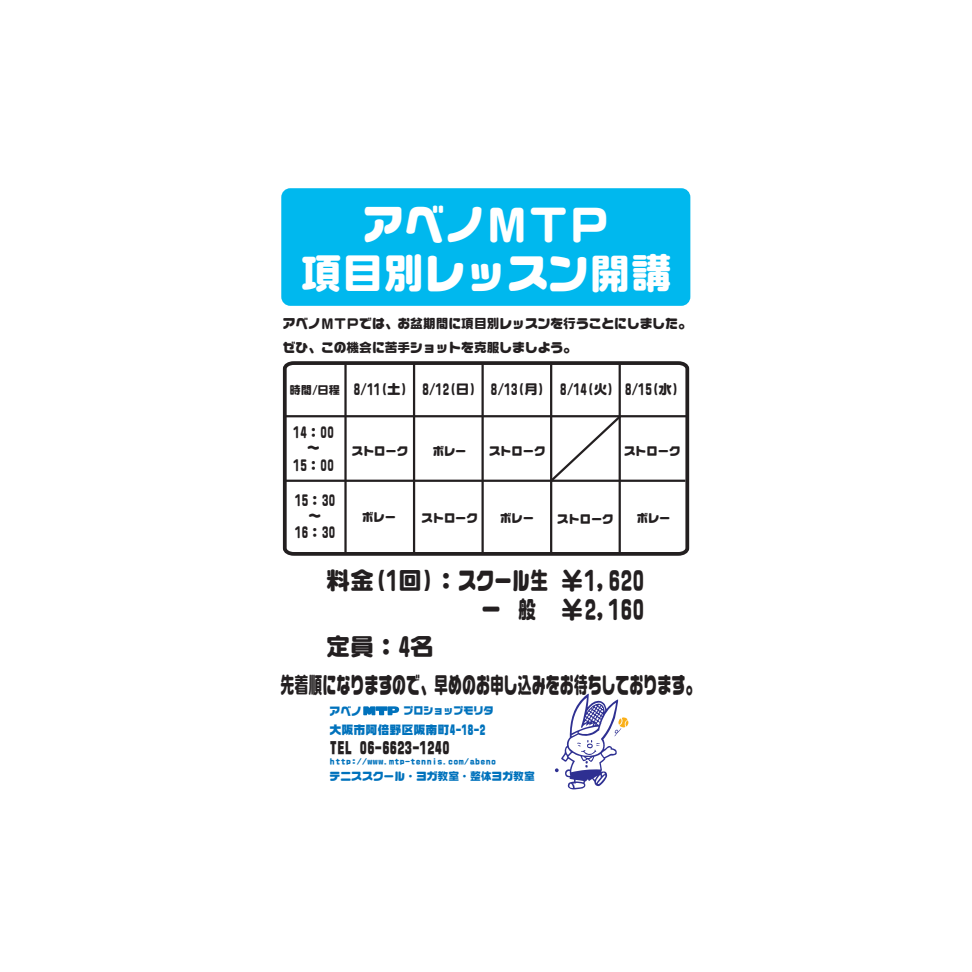
<style>
.page{position:relative;width:972px;height:972px;background:#fff}
.page>*{position:absolute;margin:0;border:0;box-sizing:border-box;transform-origin:0 0}
.t1{font:41.25px/49.5px "VD Logo Maru Ultra";color:#fff;text-align:center}
.t2{font:24px/28.5px "VD Logo Maru Ultra";color:#231f20;text-align:right}
.t3{font:22.5px "VD Logo Maru Ultra";color:#231f20;scale:.62 1}
.t4{font:15px "VD Logo G Ultra";color:#231f20}
.t5{font:13.5px/16.1px "VD Logo Maru Ultra";color:#231f20;text-align:center}
.t6{font:12.75px/24px "VD Logo Maru Ultra";color:#231f20}
.t7{font:12px "VD Logo G Ultra";color:#0072bc}
.t8{font:11.25px "VD Logo Maru Ultra";color:#231f20}
.t9{font:10.8px "VD Logo Maru Ultra";color:#0072bc}
.t10{font:10.8px "VD Logo G Ultra";color:#0072bc}
.t11{font:10.05px "VD Logo G Ultra";color:#0072bc}
.t12{font:7.2px "VD Logo Maru Ultra";color:#0072bc;scale:1.49 1}
.s1{font-size:11.25px}
</style>
<div class="page">
<div style="left:281px;top:188px;width:409px;height:118px;background:#00b8ee;border-radius:9px"></div>
<svg style="left:282px;top:361px;width:408px;height:195px"></svg>
<svg style="left:555px;top:694px;width:74px;height:96px"></svg>
<svg style="left:363px;top:706px;width:36px;height:9px"></svg>
<hr style="left:286px;top:415px;width:401px;height:2px;background:#231f20">
<hr style="left:286px;top:480px;width:400px;height:2px;background:#231f20">
<hr style="left:550px;top:364px;width:2px;height:190px;background:#231f20">
<hr style="left:619px;top:364px;width:2px;height:190px;background:#231f20">
<hr style="left:482px;top:364px;width:2px;height:190px;background:#231f20">
<hr style="left:413px;top:363px;width:2px;height:190px;background:#231f20">
<hr style="left:344px;top:364px;width:3px;height:190px;background:#231f20">
<svg style="left:548px;top:413px;width:75px;height:71px"></svg>
<h1 class="t1" style="left:301px;top:199px;width:373px">アベノＭＴＰ<br>項目別レッスン開講</h1>
<p class="t6" style="left:283px;top:311px;width:409px">アベノＭＴＰでは、お盆期間に項目別レッスンを行うことにしました。ぜひ、この機会に苦手ショットを克服しましよう。</p>
<p class="t5" style="left:290px;top:381px;width:391px"><span class="s1">時間/日程</span> 8/11(土) 8/12(日) 8/13(月) 8/14(火) 8/15(水)</p>
<p class="t5" style="left:293px;top:424px;width:42px">14：00～<br>15：00</p>
<p class="t5" style="left:295px;top:492px;width:42px">15：30～<br>16：30</p>
<p class="t8" style="left:433px;top:445px;width:35px">ボレー</p>
<p class="t8" style="left:352px;top:445px;width:58px">ストローク</p>
<p class="t8" style="left:489px;top:445px;width:58px">ストローク</p>
<p class="t8" style="left:624px;top:445px;width:58px">ストローク</p>
<p class="t8" style="left:362px;top:512px;width:35px">ボレー</p>
<p class="t8" style="left:500px;top:512px;width:35px">ボレー</p>
<p class="t8" style="left:637px;top:512px;width:35px">ボレー</p>
<p class="t8" style="left:422px;top:512px;width:58px">ストローク</p>
<p class="t8" style="left:557px;top:513px;width:58px">ストローク</p>
<h2 class="t2" style="left:326px;top:566px;width:319px">料金(1回)：スクール生 ￥1,620一 般 ￥2,160</h2>
<h2 class="t2" style="left:326px;top:632px;width:109px">定員：4名</h2>
<h3 class="t3" style="left:281px;top:673px;width:677px">先着順になりますので、早めのお申し込みをお待ちしております。</h3>
<p class="t10" style="left:330px;top:705px;width:34px">アベノ</p>
<p class="t11" style="left:403px;top:706px;width:92px">プロショップモリタ</p>
<p class="t7" style="left:330px;top:723px;width:157px">大阪市阿倍野区阪南町4-18-2</p>
<p class="t4" style="left:330px;top:740px;width:121px">TEL 06-6623-1240</p>
<p class="t9" style="left:330px;top:771px;width:207px">テニススクール・ヨガ教室・整体ヨガ教室</p>
<p class="t12" style="left:330px;top:758px;width:113px">http://www.mtp-tennis.com/abeno</p>
</div>
